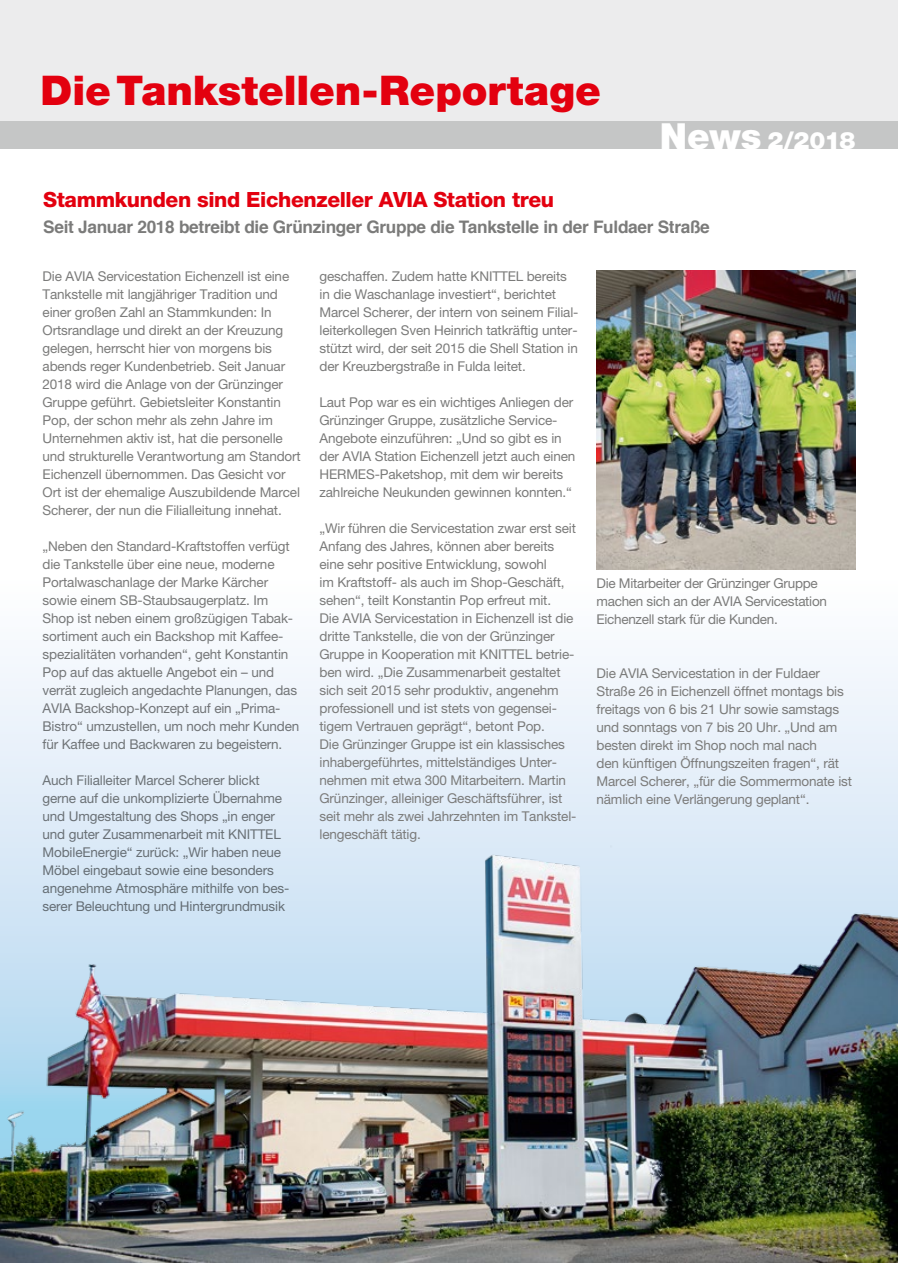
<style>
.page{position:relative;width:898px;height:1263px;background:#fff}
.page>*{position:absolute;margin:0;border:0;box-sizing:border-box;transform-origin:0 0}
.t1{font:900 40.95px "Helvetica Neue";color:#e3000f}
.t2{font:900 24px "Helvetica Neue";color:#fff}
.t3{font:800 21px "Helvetica Neue";letter-spacing:-.02em;color:#e3000f}
.t4{font:700 17.25px "Helvetica";letter-spacing:-.02em;color:#7b7b7a}
.t5{font:13.5px/18px "Helvetica Neue";letter-spacing:-.01em;color:#7b7b7a}
.s1{font-size:36px}
</style>
<div class="page">
<div style="left:0;top:0;width:897px;height:128px;background:#ececed"></div>
<div style="left:0;top:121px;width:897px;height:28px;background:#c5c6c6"></div>
<div style="left:0;top:580px;width:897px;height:683px;background:#f4f8fd"></div>
<img style="left:0;top:734px;width:897px;height:529px">
<img style="left:596px;top:271px;width:259px;height:298px">
<h1 class="t1" style="left:40px;top:66px;width:562px">DieTankstellen-Reportage</h1>
<h2 class="t2" style="left:659px;top:126px;width:197px"><span class="s1">News</span> 2/2018</h2>
<h3 class="t3" style="left:43px;top:187px;width:512px">Stammkunden sind Eichenzeller AVIA Station treu</h3>
<p class="t4" style="left:43px;top:213px;width:668px">Seit Januar 2018 betreibt die Grünzinger Gruppe die Tankstelle in der Fuldaer Straße</p>
<p class="t5" style="left:319px;top:267px;width:260px">geschaffen. Zudem hatte KNITTEL bereits in die Waschanlage investiert“, berichtet Marcel Scherer, der intern von seinem Filial&shy;leiterkollegen Sven Heinrich tatkräftig unter&shy;stützt wird, der seit 2015 die Shell Station in der Kreuzbergstraße in Fulda leitet.</p>
<p class="t5" style="left:319px;top:393px;width:257px">Laut Pop war es ein wichtiges Anliegen der Grünzinger Gruppe, zusätzliche Service-Angebote einzuführen: „Und so gibt es in der AVIA Station Eichenzell jetzt auch einen HERMES-Paketshop, mit dem wir bereits zahlreiche Neukunden gewinnen konnten.“</p>
<p class="t5" style="left:319px;top:519px;width:258px">„Wir führen die Servicestation zwar erst seit Anfang des Jahres, können aber bereits eine sehr positive Entwicklung, sowohl<br>im Kraftstoff- als auch im Shop-Geschäft, sehen“, teilt Konstantin Pop erfreut mit.<br>Die AVIA Servicestation in Eichenzell ist die dritte Tankstelle, die von der Grünzinger Gruppe in Kooperation mit KNITTEL betrie&shy;ben wird. „Die Zusammenarbeit gestaltet sich seit 2015 sehr produktiv, angenehm professionell und ist stets von gegensei&shy;tigem Vertrauen geprägt“, betont Pop.<br>Die Grünzinger Gruppe ist ein klassisches inhabergeführtes, mittelständiges Unter&shy;nehmen mit etwa 300 Mitarbeitern. Martin Grünzinger, alleiniger Geschäftsführer, ist seit mehr als zwei Jahrzehnten im Tankstel&shy;lengeschäft tätig.</p>
<p class="t5" style="left:43px;top:267px;width:260px">Die AVIA Servicestation Eichenzell ist eine Tankstelle mit langjähriger Tradition und einer großen Zahl an Stammkunden: In Ortsrandlage und direkt an der Kreuzung gelegen, herrscht hier von morgens bis abends reger Kundenbetrieb. Seit Januar 2018 wird die Anlage von der Grünzinger Gruppe geführt. Gebietsleiter Konstantin Pop, der schon mehr als zehn Jahre im Unternehmen aktiv ist, hat die personelle und strukturelle Verantwortung am Standort Eichenzell übernommen. Das Gesicht vor Ort ist der ehemalige Auszubildende Marcel Scherer, der nun die Filialleitung innehat.</p>
<p class="t5" style="left:43px;top:537px;width:258px">„Neben den Standard-Kraftstoffen verfügt die Tankstelle über eine neue, moderne Portalwaschanlage der Marke Kärcher sowie einem SB-Staubsaugerplatz. Im Shop ist neben einem großzügigen Tabak&shy;sortiment auch ein Backshop mit Kaffee&shy;spezialitäten vorhanden“, geht Konstantin Pop auf das aktuelle Angebot ein – und verrät zugleich angedachte Planungen, das AVIA Backshop-Konzept auf ein „Prima-Bistro“ umzustellen, um noch mehr Kunden für Kaffee und Backwaren zu begeistern.</p>
<p class="t5" style="left:43px;top:771px;width:248px">Auch Filialleiter Marcel Scherer blickt gerne auf die unkomplizierte Übernahme und Umgestaltung des Shops „in enger und guter Zusammenarbeit mit KNITTEL MobileEnergie“ zurück: „Wir haben neue Möbel eingebaut sowie eine besonders angenehme Atmosphäre mithilfe von bes&shy;serer Beleuchtung und Hintergrundmusik</p>
<p class="t5" style="left:596px;top:574px;width:232px">Die Mitarbeiter der Grünzinger Gruppe machen sich an der AVIA Servicestation<br>Eichenzell stark für die Kunden.</p>
<p class="t5" style="left:596px;top:664px;width:257px">Die AVIA Servicestation in der Fuldaer Straße 26 in Eichenzell öffnet montags bis freitags von 6 bis 21 Uhr sowie samstags und sonntags von 7 bis 20 Uhr. „Und am besten direkt im Shop noch mal nach<br>den künftigen Öffnungszeiten fragen“, rät Marcel Scherer, „für die Sommermonate ist nämlich eine Verlängerung geplant“.</p>
</div>
